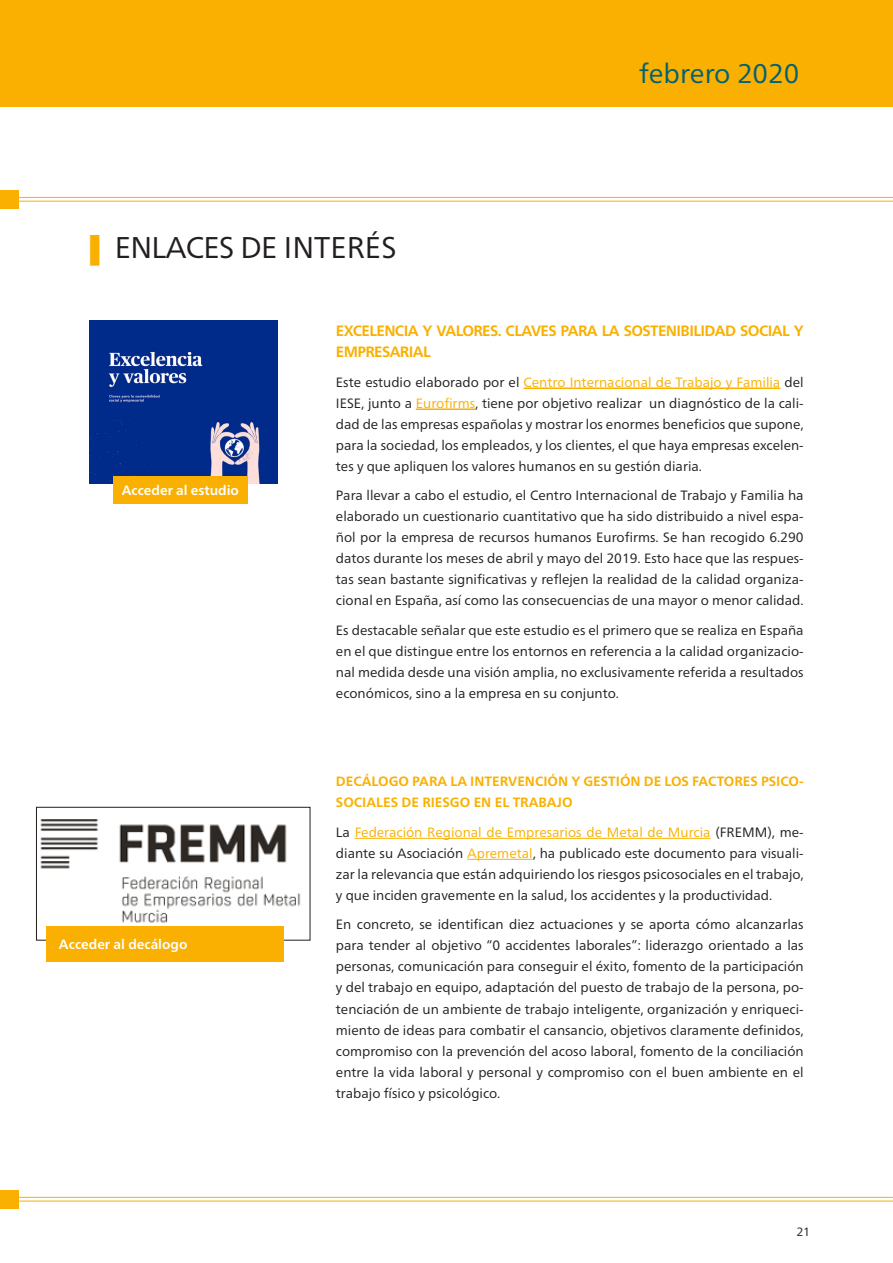
<style>
.page{position:relative;width:893px;height:1263px;background:#fff}
.page>*{position:absolute;margin:0;border:0;box-sizing:border-box;transform-origin:0 0}
.t1{font:30px "Frutiger Neue LT Pro";letter-spacing:-.025em;color:#231f20}
.t2{font:27px "Frutiger Neue LT Pro";color:#016176}
.t3{font:700 15px/21px "Frutiger Neue LT Pro";letter-spacing:-.04em;color:#f9b000}
.Normal__Web{font:13.5px/21px "Frutiger Neue LT Pro";color:#231f20;text-align:justify}
.t4{font:700 13.5px/21px "Frutiger Neue LT Pro";color:#f9b000}
.Hipervínculo{font:700 13.5px "Frutiger Neue LT Pro";color:#fff}
.t5{font:12px "Frutiger Neue LT Pro";color:#231f20}
.s1{font-family:"Courier New";font-weight:700;color:#f9b000}
.s2{color:#f9b000}
</style>
<div class="page">
<div style="left:0;top:0;width:893px;height:106px;background:#f9b000"></div>
<hr style="left:9px;top:197px;width:884px;height:1px;background:#f9b000">
<hr style="left:9px;top:201px;width:884px;height:1px;background:#f9b000">
<div style="left:0;top:190px;width:18px;height:18px;background:#f9b000"></div>
<hr style="left:9px;top:1197px;width:884px;height:1px;background:#f9b000">
<hr style="left:9px;top:1201px;width:884px;height:1px;background:#f9b000">
<div style="left:0;top:1190px;width:18px;height:18px;background:#f9b000"></div>
<hr style="left:524px;top:387px;width:256px;height:2px;background:#f9b000">
<hr style="left:416px;top:408px;width:59px;height:2px;background:#f9b000">
<hr style="left:355px;top:838px;width:356px;height:1px;background:#f9b000">
<hr style="left:467px;top:859px;width:66px;height:1px;background:#f9b000">
<img style="left:89px;top:320px;width:188px;height:164px">
<div style="left:113px;top:476px;width:134px;height:27px;background:#f9b000"></div>
<img style="left:40px;top:820px;width:261px;height:107px">
<div style="left:36px;top:807px;width:274px;height:133px;border:1px solid #231f20"></div>
<div style="left:46px;top:926px;width:237px;height:36px;background:#f9b000"></div>
<p class="t1" style="left:91px;top:229px;width:307px"><span class="s1">▌</span> ENLACES DE INTERÉS</p>
<h2 class="t2" style="left:639px;top:57px;width:162px">febrero 2020</h2>
<p class="Hipervínculo" style="left:122px;top:482px;width:119px">Acceder al estudio</p>
<p class="Hipervínculo" style="left:59px;top:937px;width:130px">Acceder al decálogo</p>
<p class="t3" style="left:336px;top:321px;width:469px">EXCELENCIA Y VALORES. CLAVES PARA LA SOSTENIBILIDAD SOCIAL Y<br>EMPRESARIAL</p>
<p class="Normal__Web" style="left:336px;top:372px;width:469px">Este estudio elaborado por el <span class="s2">Centro Internacional de Trabajo y Familia</span> del IESE, junto a <span class="s2">Eurofirms</span>, tiene por objetivo realizar un diagnóstico de la cali&shy;dad de las empresas españolas y mostrar los enormes beneficios que supone, para la sociedad, los empleados, y los clientes, el que haya empresas excelen&shy;tes y que apliquen los valores humanos en su gestión diaria.</p>
<p class="Normal__Web" style="left:336px;top:485px;width:469px">Para llevar a cabo el estudio, el Centro Internacional de Trabajo y Familia ha elaborado un cuestionario cuantitativo que ha sido distribuido a nivel espa&shy;ñol por la empresa de recursos humanos Eurofirms. Se han recogido 6.290 datos durante los meses de abril y mayo del 2019. Esto hace que las respues&shy;tas sean bastante significativas y reflejen la realidad de la calidad organiza&shy;cional en España, así como las consecuencias de una mayor o menor calidad.</p>
<p class="Normal__Web" style="left:336px;top:620px;width:469px">Es destacable señalar que este estudio es el primero que se realiza en España en el que distingue entre los entornos en referencia a la calidad organizacio&shy;nal medida desde una visión amplia, no exclusivamente referida a resultados económicos, sino a la empresa en su conjunto.</p>
<p class="t4" style="left:336px;top:771px;width:469px">DECÁLOGO PARA LA INTERVENCIÓN Y GESTIÓN DE LOS FACTORES PSICO-<br>SOCIALES DE RIESGO EN EL TRABAJO</p>
<p class="Normal__Web" style="left:336px;top:822px;width:469px">La <span class="s2">Federación Regional de Empresarios de Metal de Murcia</span> (FREMM), me&shy;diante su Asociación <span class="s2">Apremetal</span>, ha publicado este documento para visuali&shy;zar la relevancia que están adquiriendo los riesgos psicosociales en el trabajo, y que inciden gravemente en la salud, los accidentes y la productividad.</p>
<p class="Normal__Web" style="left:336px;top:914px;width:469px">En concreto, se identifican diez actuaciones y se aporta cómo alcanzarlas para tender al objetivo “0 accidentes laborales”: liderazgo orientado a las personas, comunicación para conseguir el éxito, fomento de la participación y del trabajo en equipo, adaptación del puesto de trabajo de la persona, po&shy;tenciación de un ambiente de trabajo inteligente, organización y enriqueci&shy;miento de ideas para combatir el cansancio, objetivos claramente definidos, compromiso con la prevención del acoso laboral, fomento de la conciliación entre la vida laboral y personal y compromiso con el buen ambiente en el trabajo físico y psicológico.</p>
<p class="t5" style="left:796px;top:1224px;width:15px">21</p>
</div>
